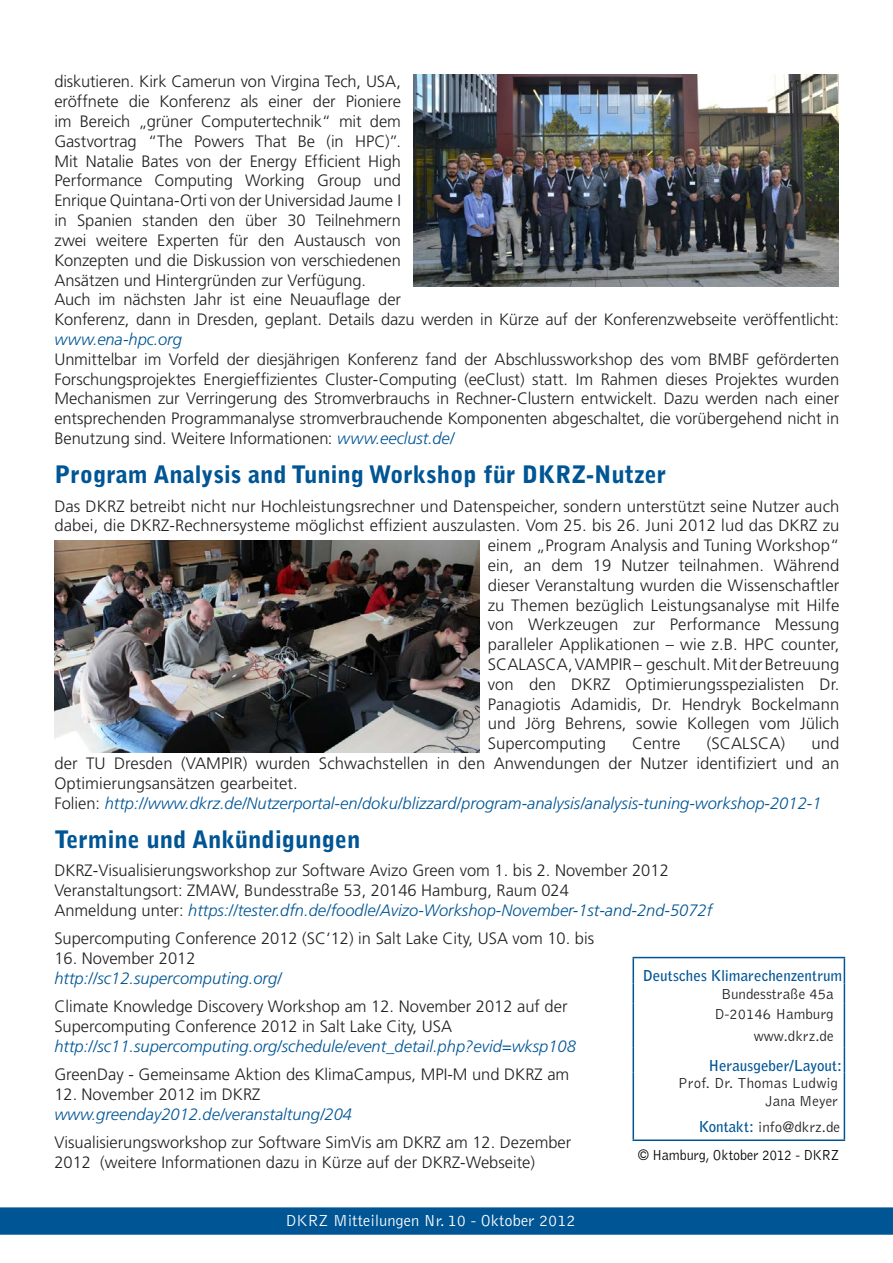
<style>
.page{position:relative;width:893px;height:1263px;background:#fff}
.page>*{position:absolute;margin:0;border:0;box-sizing:border-box;transform-origin:0 0}
.t1{font:900 24px "Bell Gothic Std";color:#005595}
.t2{font:300 16.5px/19.8px "Frutiger LT Std";color:#231f20}
.t3{font:italic 300 16.5px "Frutiger LT Std";color:#005595}
.t4{font:300 16.5px "Bell Gothic Std";color:#fff}
.t5{font:300 15px/20.2px "Bell Gothic Std";color:#231f20;text-align:center}
.t6{font:700 15px "Bell Gothic Std";color:#005595}
.t7{font:300 15px/28.2px "Bell Gothic Std";letter-spacing:-.01em;color:#000;text-align:right;scale:.94 1}
.s1{font-style:italic;color:#005595}
.s2{font-weight:700;color:#005595}
.s3{color:#231f20}
</style>
<div class="page">
<svg style="left:0;top:1207px;width:893px;height:28px;background:#055897"></svg>
<hr style="left:632px;top:957px;width:213px;height:1px;background:#005595">
<hr style="left:632px;top:958px;width:2px;height:25px;background:#005595">
<hr style="left:632px;top:983px;width:2px;height:21px;background:#005595">
<hr style="left:632px;top:1004px;width:2px;height:20px;background:#005595">
<hr style="left:632px;top:1024px;width:2px;height:23px;background:#005595">
<hr style="left:632px;top:1047px;width:2px;height:26px;background:#005595">
<svg style="left:844px;top:958px;width:1px;height:115px"></svg>
<hr style="left:632px;top:1073px;width:2px;height:39px;background:#005595">
<hr style="left:844px;top:1073px;width:1px;height:39px;background:#005595">
<hr style="left:632px;top:1112px;width:2px;height:27px;background:#005595">
<svg style="left:844px;top:1112px;width:1px;height:27px"></svg>
<hr style="left:632px;top:1139px;width:213px;height:2px;background:#005595">
<img style="left:54px;top:540px;width:425px;height:213px">
<img style="left:414px;top:74px;width:425px;height:213px">
<p class="t2" style="left:54px;top:72px;width:786px">diskutieren. Kirk Camerun von Virgina Tech, USA,<br>eröffnete die Konferenz als einer der Pioniere<br>im Bereich „grüner Computertechnik“ mit dem<br>Gastvortrag “The Powers That Be (in HPC)”.<br>Mit Natalie Bates von der Energy Efficient High<br>Performance Computing Working Group und<br>Enrique Quintana-Orti von der Universidad Jaume I<br>in Spanien standen den über 30 Teilnehmern<br>zwei weitere Experten für den Austausch von<br>Konzepten und die Diskussion von verschiedenen<br>Ansätzen und Hintergründen zur Verfügung.<br>Auch im nächsten Jahr ist eine Neuauflage der<br>Konferenz, dann in Dresden, geplant. Details dazu werden in Kürze auf der Konferenzwebseite veröffentlicht:</p>
<p class="t3" style="left:54px;top:330px;width:129px">www.ena-hpc.org</p>
<p class="t2" style="left:54px;top:349px;width:786px;text-align:justify">Unmittelbar im Vorfeld der diesjährigen Konferenz fand der Abschlussworkshop des vom BMBF geförderten Forschungsprojektes Energieffizientes Cluster-Computing (eeClust) statt. Im Rahmen dieses Projektes wurden Mechanismen zur Verringerung des Stromverbrauchs in Rechner-Clustern entwickelt. Dazu werden nach einer entsprechenden Programmanalyse stromverbrauchende Komponenten abgeschaltet, die vorübergehend nicht in Benutzung sind. Weitere Informationen: <span class="s1">www.eeclust.de/</span></p>
<h1 class="t1" style="left:54px;top:461px;width:613px">Program Analysis and Tuning Workshop für DKRZ-Nutzer</h1>
<p class="t2" style="left:54px;top:496px;width:786px">Das DKRZ betreibt nicht nur Hochleistungsrechner und Datenspeicher, sondern unterstützt seine Nutzer auch</p>
<p class="t2" style="left:54px;top:516px;width:787px">dabei, die DKRZ-Rechnersysteme möglichst effizient auszulasten. Vom 25. bis 26. Juni 2012 lud das DKRZ zu</p>
<p class="t2" style="left:488px;top:536px;width:353px">einem „Program Analysis and Tuning Workshop“</p>
<p class="t2" style="left:488px;top:556px;width:353px">ein, an dem 19 Nutzer teilnahmen. Während</p>
<p class="t2" style="left:488px;top:575px;width:353px">dieser Veranstaltung wurden die Wissenschaftler</p>
<p class="t2" style="left:488px;top:595px;width:353px">zu Themen bezüglich Leistungsanalyse mit Hilfe</p>
<p class="t2" style="left:488px;top:615px;width:353px">von Werkzeugen zur Performance Messung</p>
<p class="t2" style="left:488px;top:635px;width:353px">paralleler Applikationen – wie z.B. HPC counter,</p>
<p class="t2" style="left:488px;top:655px;width:353px">SCALASCA, VAMPIR – geschult. Mit der Betreuung</p>
<p class="t2" style="left:488px;top:674px;width:353px">von den DKRZ Optimierungsspezialisten Dr.</p>
<p class="t2" style="left:488px;top:694px;width:353px">Panagiotis Adamidis, Dr. Hendryk Bockelmann</p>
<p class="t2" style="left:488px;top:714px;width:353px">und Jörg Behrens, sowie Kollegen vom Jülich</p>
<p class="t2" style="left:488px;top:734px;width:120px">Supercomputing</p>
<p class="t2" style="left:632px;top:734px;width:50px">Centre</p>
<p class="t2" style="left:707px;top:734px;width:80px">(SCALSCA)</p>
<p class="t2" style="left:54px;top:734px;width:786px;text-indent:757px">und der TU Dresden (VAMPIR) wurden Schwachstellen in den Anwendungen der Nutzer identifiziert und an Optimierungsansätzen gearbeitet.<br>Folien: <span class="s1">http://www.dkrz.de/Nutzerportal-en/doku/blizzard/program-analysis/analysis-tuning-workshop-2012-1</span></p>
<h1 class="t1" style="left:54px;top:825px;width:307px">Termine und Ankündigungen</h1>
<p class="t2" style="left:54px;top:861px;width:659px">DKRZ-Visualisierungsworkshop zur Software Avizo Green vom 1. bis 2. November 2012<br>Veranstaltungsort: ZMAW, Bundesstraße 53, 20146 Hamburg, Raum 024<br>Anmeldung unter: <span class="s1">https://tester.dfn.de/foodle/Avizo-Workshop-November-1st-and-2nd-5072f</span></p>
<p class="t2" style="left:54px;top:929px;width:541px">Supercomputing Conference 2012 (SC‘12) in Salt Lake City, USA vom 10. bis</p>
<p class="t2" style="left:54px;top:949px;width:143px">16. November 2012</p>
<p class="t3" style="left:54px;top:969px;width:229px">http://sc12.supercomputing.org/</p>
<p class="t2" style="left:54px;top:997px;width:515px">Climate Knowledge Discovery Workshop am 12. November 2012 auf der<br>Supercomputing Conference 2012 in Salt Lake City, USA</p>
<p class="t3" style="left:54px;top:1037px;width:523px">http://sc11.supercomputing.org/schedule/event_detail.php?evid=wksp108</p>
<p class="t2" style="left:54px;top:1065px;width:516px">GreenDay - Gemeinsame Aktion des KlimaCampus, MPI-M und DKRZ am</p>
<p class="t2" style="left:54px;top:1084px;width:208px">12. November 2012 im DKRZ</p>
<p class="t3" style="left:54px;top:1105px;width:299px">www.greenday2012.de/veranstaltung/204</p>
<p class="t2" style="left:54px;top:1133px;width:518px">Visualisierungsworkshop zur Software SimVis am DKRZ am 12. Dezember<br>2012 (weitere Informationen dazu in Kürze auf der DKRZ-Webseite)</p>
<p class="t6" style="left:643px;top:967px;width:201px">Deutsches Klimarechenzentrum</p>
<p class="t5" style="left:715px;top:984px;width:121px">Bundesstraße 45a<br>D-20146 Hamburg</p>
<p class="t5" style="left:754px;top:1026px;width:82px">www.dkrz.de</p>
<p class="t6" style="left:708px;top:1056px;width:135px">Herausgeber/Layout:</p>
<p class="t5" style="left:678px;top:1075px;width:162px;line-height:18px;text-align:right">Prof. Dr. Thomas Ludwig<br>Jana Meyer</p>
<p class="t7" style="left:638px;top:1113px;width:217px"><span class="s2">Kontakt:</span> <span class="s3">info@dkrz.de<br></span>© Hamburg, Oktober 2012 - DKRZ</p>
<p class="t4" style="left:285px;top:1212px;width:292px">DKRZ Mitteilungen Nr. 10 - Oktober 2012</p>
</div>
